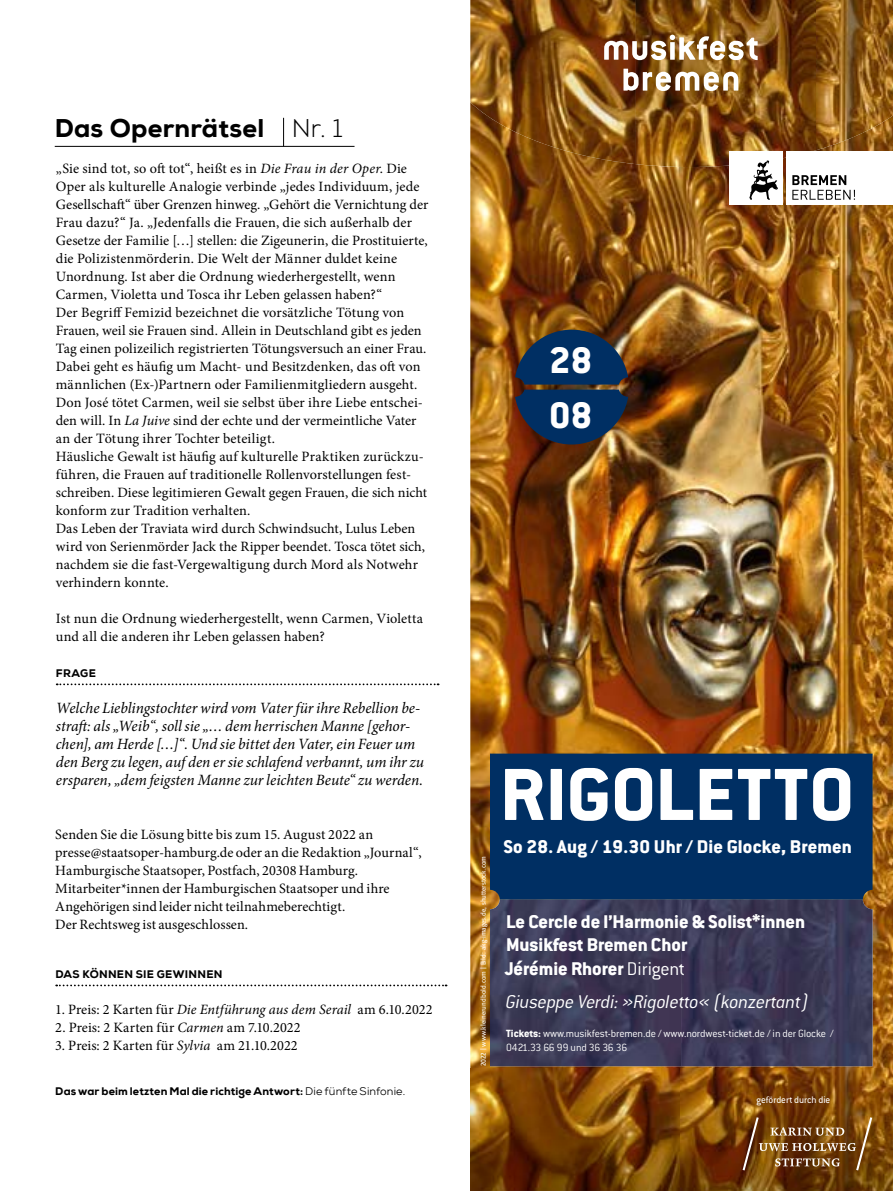
<style>
.page{position:relative;width:893px;height:1191px;background:#fff}
.page>*{position:absolute;margin:0;border:0;box-sizing:border-box;transform-origin:0 0}
.t1{font:800 81px "Conduit ITC Std";letter-spacing:.01em;color:#fff}
.t2{font:800 40.5px/55.1px "Conduit ITC Std";color:#fff}
.t3{font:800 25.5px "Nexa";letter-spacing:.01em;color:#000}
.t4{font:800 20.25px/23.7px "Conduit ITC Std";color:#fff}
.t5{font:italic 300 20.25px "Conduit ITC Std";letter-spacing:-.015em;color:#fff}
.t6{font:italic 15.75px/18px "Minion Pro";letter-spacing:-.005em;color:#000}
.t7{font:14.25px/18px "Minion Pro";letter-spacing:.005em;color:#000}
.t8{font:300 11.55px/13.8px "Conduit ITC Std";letter-spacing:-.015em;color:#fff}
.t9{font:800 10.95px "Nexa";letter-spacing:.015em;color:#000}
.t10{font:10.5px "Conduit ITC Std";letter-spacing:.005em;color:#fff}
.t11{font:7.5px "Zine Sans Dis OT";color:#fff}
.s1{font-weight:300}
.s2{font-style:italic}
.s3{font-weight:400}
.s4{font-weight:800}
</style>
<div class="page">
<svg style="left:57px;top:683px;width:382px;height:2px"></svg>
<hr style="left:55px;top:146px;width:300px;height:1px;background:#000">
<svg style="left:283px;top:118px;width:1px;height:28px"></svg>
<svg style="left:56px;top:984px;width:391px;height:2px"></svg>
<img style="left:470px;top:150px;width:423px;height:1041px">
<img style="left:470px;top:0;width:166px;height:164px">
<img style="left:636px;top:0;width:180px;height:167px">
<img style="left:816px;top:0;width:77px;height:150px">
<svg style="left:515px;top:330px;width:113px;height:114px"></svg>
<img style="left:490px;top:899px;width:382px;height:167px">
<div style="left:490px;top:753px;width:382px;height:146px;background:#002f63"></div>
<img style="left:743px;top:1117px;width:129px;height:53px">
<div style="left:786px;top:151px;width:107px;height:54px;background:#fff"></div>
<svg style="left:792px;top:175px;width:63px;height:25px"></svg>
<div style="left:729px;top:151px;width:54px;height:54px;background:#fff"></div>
<svg style="left:749px;top:160px;width:29px;height:40px"></svg>
<img style="left:604px;top:35px;width:154px;height:25px">
<svg style="left:623px;top:69px;width:115px;height:22px"></svg>
<h3 class="t3" style="left:55px;top:112px;width:289px">Das Opernrätsel <span class="s1">Nr. 1</span></h3>
<p class="t7" style="left:56px;top:159px;width:374px">„Sie sind tot, so oft tot“, heißt es in <span class="s2">Die Frau in der Oper</span>. Die Oper als kulturelle Analogie verbinde „jedes Individuum, jede Gesellschaft“ über Grenzen hinweg. „Gehört die Vernichtung der Frau dazu?“ Ja. „Jedenfalls die Frauen, die sich außerhalb der Gesetze der Familie […] stellen: die Zigeunerin, die Prostituierte, die Polizistenmörderin. Die Welt der Männer duldet keine Unordnung. Ist aber die Ordnung wiederhergestellt, wenn Carmen, Violetta und Tosca ihr Leben gelassen haben?“<br>Der Begriff Femizid bezeichnet die vorsätzliche Tötung von Frauen, weil sie Frauen sind. Allein in Deutschland gibt es jeden Tag einen polizeilich registrierten Tötungsversuch an einer Frau.<br>Dabei geht es häufig um Macht- und Besitzdenken, das oft von männlichen (Ex-)Partnern oder Familienmitgliedern ausgeht.<br>Don José tötet Carmen, weil sie selbst über ihre Liebe entschei&shy;den will. In <span class="s2">La Juive</span> sind der echte und der vermeintliche Vater an der Tötung ihrer Tochter beteiligt.<br>Häusliche Gewalt ist häufig auf kulturelle Praktiken zurückzu&shy;führen, die Frauen auf traditionelle Rollenvorstellungen fest&shy;schreiben. Diese legitimieren Gewalt gegen Frauen, die sich nicht konform zur Tradition verhalten.<br>Das Leben der Traviata wird durch Schwindsucht, Lulus Leben wird von Serienmörder Jack the Ripper beendet. Tosca tötet sich, nachdem sie die fast-Vergewaltigung durch Mord als Notwehr verhindern konnte.</p>
<p class="t7" style="left:56px;top:609px;width:369px">Ist nun die Ordnung wiederhergestellt, wenn Carmen, Violetta und all die anderen ihr Leben gelassen haben?</p>
<p class="t9" style="left:56px;top:666px;width:42px">FRAGE</p>
<p class="t6" style="left:56px;top:699px;width:370px">Welche Lieblingstochter wird vom Vater für ihre Rebellion be&shy;straft: als „Weib“, soll sie „… dem herrischen Manne [gehor&shy;chen], am Herde […]“. Und sie bittet den Vater, ein Feuer um den Berg zu legen, auf den er sie schlafend verbannt, um ihr zu ersparen, „dem feigsten Manne zur leichten Beute“ zu werden.</p>
<p class="t7" style="left:55px;top:825px;width:368px">Senden Sie die Lösung bitte bis zum 15. August 2022 an presse@staatsoper-hamburg.de oder an die Redaktion „Journal“, Hamburgische Staatsoper, Postfach, 20308 Hamburg.<br>Mitarbeiter*innen der Hamburgischen Staatsoper und ihre Angehörigen sind leider nicht teilnahmeberechtigt.<br>Der Rechtsweg ist ausgeschlossen.</p>
<p class="t9" style="left:55px;top:967px;width:169px">DAS KÖNNEN SIE GEWINNEN</p>
<p class="t7" style="left:55px;top:1000px;width:379px">1. Preis: 2 Karten für <span class="s2">Die Entführung aus dem Serail</span> am 6.10.2022</p>
<p class="t7" style="left:55px;top:1018px;width:247px">2. Preis: 2 Karten für <span class="s2">Carmen</span> am 7.10.2022</p>
<p class="t7" style="left:55px;top:1036px;width:244px">3. Preis: 2 Karten für <span class="s2">Sylvia</span> am 21.10.2022</p>
<p class="t9" style="left:55px;top:1084px;width:351px">Das war beim letzten Mal die richtige Antwort: <span class="s3">Die fünfte Sinfonie.</span></p>
<h2 class="t2" style="left:549px;top:331px;width:45px">28<br>08</h2>
<p class="t11" style="left:480px;top:1066px;width:212px;rotate:-90deg">2022 | www.kleinerundbold.com | Bild: akg-images.de, shutterstock.com</p>
<h1 class="t1" style="left:500px;top:745px;width:356px">RIGOLETTO</h1>
<h3 class="t4" style="left:503px;top:834px;width:350px">So 28. Aug / 19.30 Uhr / Die Glocke, Bremen</h3>
<h3 class="t4" style="left:505px;top:909px;width:302px">Le Cercle de l’Harmonie &amp; Solist*innen<br>Musikfest Bremen Chor<br>Jérémie Rhorer <span class="s1">Dirigent</span></h3>
<h3 class="t5" style="left:506px;top:989px;width:305px">Giuseppe Verdi: »Rigoletto« (konzertant)</h3>
<p class="t8" style="left:506px;top:1026px;width:329px"><span class="s4">Tickets:</span> www.musikfest-bremen.de / www.nordwest-ticket.de / in der Glocke /<br>0421.33 66 99 und 36 36 36</p>
<p class="t10" style="left:756px;top:1093px;width:76px">gefördert durch die</p>
</div>
